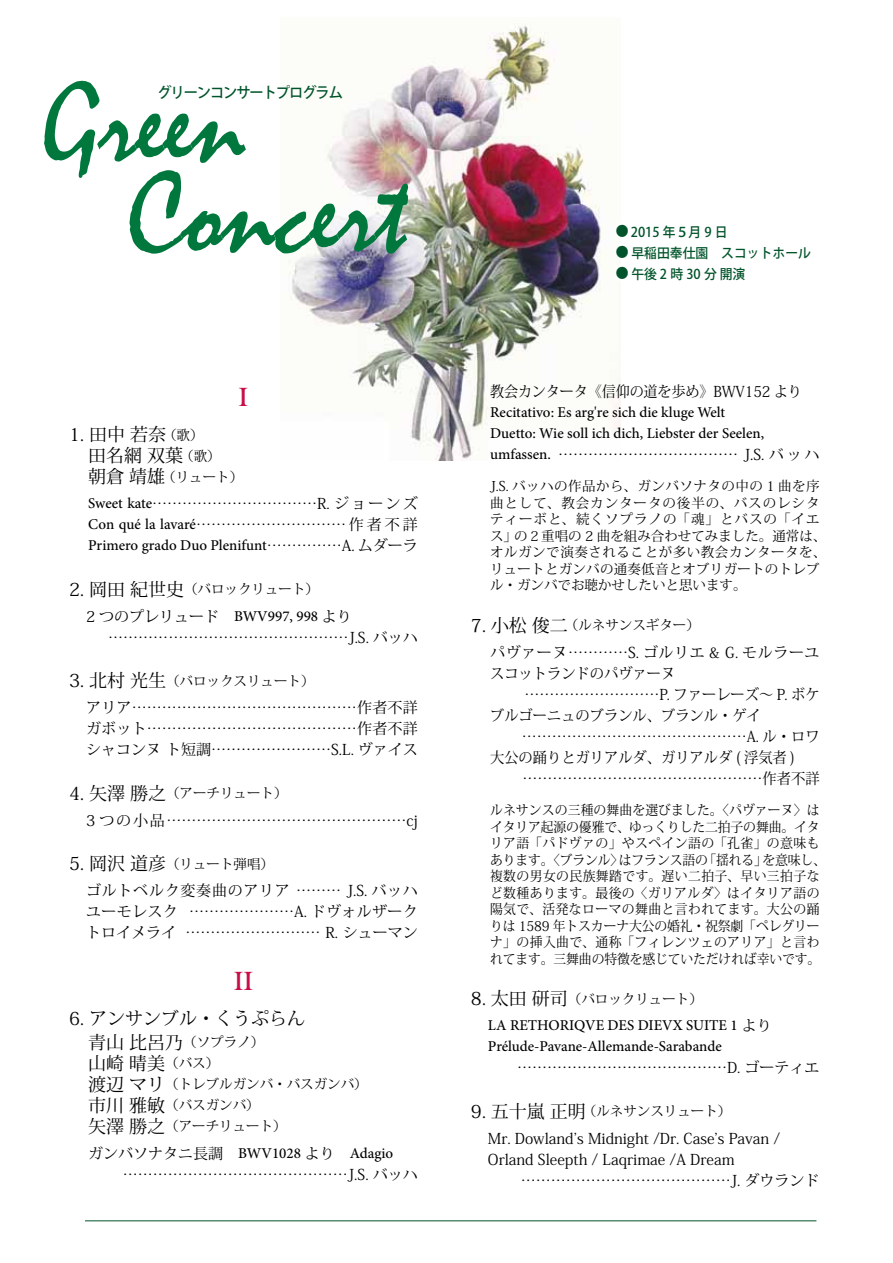
<style>
.page{position:relative;width:893px;height:1263px;background:#fff}
.page>*{position:absolute;margin:0;border:0;box-sizing:border-box;transform-origin:0 0}
.t1{font:120px "Mistral";color:#00783d;scale:.95 1}
.t2{font:27px "Bask Old Face";color:#c80e47}
.t3{font:18px "Koz Min Pro";color:#000}
.t4{font:15px/21px "Koz Min Pro";color:#000}
.t5{font:500 15px/21px "Minion Pro";color:#000}
.t6{font:15px/21px "Koz Min Pro";letter-spacing:.05em;color:#000;text-align:right}
.t7{font:15px "Koz Min Pro";color:#000;scale:.94 1}
.t8{font:500 15px "Koz Go Pro";letter-spacing:-.075em;color:#00532a;scale:.95 1}
.t9{font:13.5px/16.5px "Koz Min Pro";letter-spacing:.01em;color:#000}
.t10{font:13.5px/16.5px "Koz Min Pro";letter-spacing:.03em;color:#000;scale:.95 1}
.t11{font:13.5px "Koz Min Pro";letter-spacing:.01em;color:#000;scale:.95 1}
.t12{font:13.5px "Koz Min Pro";letter-spacing:-.01em;color:#000;scale:.95 1}
.t13{font:13.5px "Koz Min Pro";letter-spacing:.035em;color:#000}
.t14{font:500 13.5px "Koz Go Pro";color:#00532a;scale:.95 1}
.t15{font:13.5px "Koz Min Pro";letter-spacing:.07em;color:#000}
.t16{font:13.5px "Koz Min Pro";letter-spacing:.075em;color:#000}
.t17{font:500 13.5px "Koz Go Pro";letter-spacing:.11em;color:#00532a;scale:.95 1}
.s1{font-family:"Minion Pro";font-weight:500}
.s2{font-family:"Koz Min Pro";font-weight:400}
</style>
<div class="page">
<img style="left:289px;top:23px;width:332px;height:437px">
<div style="left:613px;top:221px;width:201px;height:63px;background:#fff"></div>
<hr style="left:85px;top:1220px;width:731px;height:1px;background:#00532a">
<h1 class="t1" style="left:43px;top:57px;width:215px">Green</h1>
<p class="t8" style="left:157px;top:83px;width:197px">グリーンコンサートプログラム</p>
<h1 class="t1" style="left:128px;top:147px;width:295px">Concert</h1>
<p class="t3" style="left:69px;top:422px;width:99px">1. 田中若奈</p>
<p class="t9" style="left:163px;top:426px;width:42px">（歌(</p>
<h2 class="t2" style="left:239px;top:382px;width:11px">I</h2>
<p class="t3" style="left:88px;top:443px;width:97px">田名網双葉</p>
<p class="t9" style="left:162px;top:468px;width:82px">（リュート(</p>
<p class="t9" style="left:180px;top:447px;width:42px">（歌(</p>
<p class="t3" style="left:88px;top:464px;width:79px">朝倉靖雄</p>
<p class="t4" style="left:88px;top:493px;width:331px"><span class="s1">Sweet kate</span>……………………………R ジ. ョーンズ</p>
<p class="t5" style="left:88px;top:514px;width:331px">Con qué la lavaré<span class="s2">………………………… 作者不詳<br></span>Primero grado Duo Plenifunt<span class="s2">……………A. ムダーラ</span></p>
<p class="t9" style="left:184px;top:580px;width:136px">（バロックリュート(</p>
<p class="t3" style="left:69px;top:576px;width:117px">2. 岡田紀世史</p>
<p class="t4" style="left:108px;top:605px;width:311px;text-indent:-22px">2 つのプレリュード　<span class="s1">BWV997, 998</span> より………………………………………… .S.J バッハ</p>
<p class="t9" style="left:166px;top:672px;width:150px">（バロックスリュート(</p>
<p class="t3" style="left:69px;top:668px;width:99px">3. 北村光生</p>
<p class="t4" style="left:86px;top:697px;width:333px;text-align:justify">アリア………………………………………作者不詳ガボット……………………………………作者不詳シャコンヌト短調…………………… .L.S ヴァイス</p>
<p class="t9" style="left:166px;top:784px;width:123px">（アーチリュート(</p>
<p class="t3" style="left:69px;top:780px;width:99px">4. 矢澤勝之</p>
<p class="t4" style="left:86px;top:809px;width:333px">3 つの小品 …………………………………………cj</p>
<p class="t9" style="left:166px;top:855px;width:109px">（リュート弾唱(</p>
<p class="t3" style="left:69px;top:851px;width:99px">5. 岡沢道彦</p>
<p class="t6" style="left:86px;top:880px;width:333px">ゴルトベルク変奏曲のアリア ……… .S.J バッハ…………………A. ドヴォルザーク</p>
<p class="t4" style="left:86px;top:901px;width:93px">ユーモレスク</p>
<p class="t4" style="left:86px;top:922px;width:91px">トロイメライ</p>
<p class="t4" style="left:186px;top:922px;width:234px">……………………… R. シューマン</p>
<h2 class="t2" style="left:234px;top:966px;width:21px">II</h2>
<p class="t3" style="left:69px;top:1005px;width:237px">6. アンサンブル・くうぷらん</p>
<p class="t9" style="left:183px;top:1033px;width:83px">（ソプラノ(</p>
<p class="t3" style="left:88px;top:1029px;width:97px">青山比呂乃</p>
<p class="t9" style="left:165px;top:1054px;width:56px">（バス(</p>
<p class="t3" style="left:88px;top:1050px;width:79px">山崎晴美</p>
<p class="t3" style="left:88px;top:1071px;width:79px">渡辺マリ</p>
<p class="t3" style="left:88px;top:1092px;width:79px">市川雅敏</p>
<p class="t9" style="left:165px;top:1075px;width:204px">（トレブルガンバ・バスガンバ(</p>
<p class="t9" style="left:165px;top:1096px;width:96px">（バスガンバ(</p>
<p class="t3" style="left:88px;top:1113px;width:79px">矢澤勝之</p>
<p class="t4" style="left:123px;top:1142px;width:296px;text-indent:-35px">ガンバソナタニ長調　<span class="s1">BWV1028</span> より　<span class="s1">Adagio </span>……………………………………… .S.J バッハ</p>
<p class="t9" style="left:165px;top:1117px;width:123px">（アーチリュート(</p>
<p class="t14" style="left:616px;top:222px;width:15px">●</p>
<p class="t14" style="left:631px;top:224px;width:104px">2015 年５月 9 日</p>
<p class="t14" style="left:616px;top:243px;width:15px">●</p>
<p class="t14" style="left:631px;top:245px;width:190px">早稲田奉仕園　スコットホール</p>
<p class="t14" style="left:616px;top:264px;width:15px">●</p>
<p class="t17" style="left:631px;top:266px;width:121px">午後2時 30 分開演</p>
<p class="t7" style="left:490px;top:380px;width:333px">教会カンタータ《信仰の道を歩め》BWV152 より</p>
<p class="t5" style="left:490px;top:401px;width:276px">Recitativo: Es arg r e' sich die kluge Welt<br>Duetto: Wie soll ich dich, Liebster der Seelen,</p>
<p class="t4" style="left:558px;top:443px;width:263px">……………………………… バ.S.J ッハ</p>
<p class="t5" style="left:490px;top:443px;width:62px">umfassen.</p>
<p class="t13" style="left:490px;top:477px;width:331px">.S.J バッハの作品から、ガンバソナタの中の 1 曲を序</p>
<p class="t15" style="left:490px;top:493px;width:331px">曲として、教会カンタータの後半の、バスのレシタ</p>
<p class="t16" style="left:490px;top:510px;width:331px">ティーボと、続くソプラノの「魂」とバスの「イエ</p>
<p class="t9" style="left:514px;top:527px;width:314px">の２重唱の 2 曲を組み合わせてみました。通常は、</p>
<p class="t9" style="left:490px;top:527px;width:338px">ス」<br>オルガンで演奏されることが多い教会カンタータを、リュートとガンバの通奏低音とオブリガートのトレブル・ガンバでお聴かせしたいと思います。</p>
<p class="t9" style="left:565px;top:616px;width:136px">（ルネサンスギター(</p>
<p class="t3" style="left:471px;top:612px;width:99px">7. 小松俊二</p>
<p class="t4" style="left:490px;top:641px;width:331px">パヴァーヌ………… .S ゴルリエ &amp; G. モルラーユスコットランドのパヴァーヌ</p>
<p class="t4" style="left:490px;top:683px;width:331px;text-indent:34px">……………………… .P ファーレーズ～ .P ボケブルゴーニュのブランル、ブランル・ゲイ</p>
<p class="t4" style="left:490px;top:725px;width:331px;text-indent:32px">………………………………………A ル. ・ロワ大公の踊りとガリアルダ、ガリアルダ ( 浮気者 (</p>
<p class="t4" style="left:523px;top:767px;width:299px">…………………………………………作者不詳</p>
<p class="t11" style="left:490px;top:801px;width:348px">ルネサンスの三種の舞曲を選びました。〈パヴァーヌ〉は</p>
<p class="t12" style="left:490px;top:817px;width:348px">イタリア起源の優雅で、ゆっくりした二拍子の舞曲。イタ</p>
<p class="t10" style="left:490px;top:835px;width:348px">リア語「パドヴァの」やスペイン語の「孔雀」の意味も</p>
<p class="t11" style="left:762px;top:850px;width:68px">を意味し、</p>
<p class="t10" style="left:490px;top:851px;width:349px">あります。〈ブランル〉<br>複数の男女の民族舞踏です。遅い二拍子、早い三拍子など数種あります。最後の〈ガリアルダ〉はイタリア語の陽気で、活発なローマの舞曲と言われてます。大公の踊りは 1589 年トスカーナ大公の婚礼・祝祭劇「ペレグリーナ」の挿入曲で、通称「フィレンツェのアリア」と言われてます。三舞曲の特徴を感じていただければ幸いです。</p>
<p class="t9" style="left:568px;top:990px;width:136px">（バロックリュート(</p>
<p class="t11" style="left:703px;top:850px;width:68px">「揺れる」</p>
<p class="t12" style="left:619px;top:850px;width:95px">はフランス語の</p>
<p class="t3" style="left:471px;top:986px;width:99px">8. 太田研司</p>
<p class="t5" style="left:488px;top:1015px;width:285px">LA RETHORIQVE DES DIEVX SUITE 1 <span class="s2">より<br></span>Prélude-Pavane-Allemande-Sarabande</p>
<p class="t4" style="left:517px;top:1057px;width:304px">……………………………………D. ゴーティエ</p>
<p class="t9" style="left:583px;top:1102px;width:150px">（ルネサンスリュート(</p>
<p class="t3" style="left:471px;top:1098px;width:117px">9. 五十嵐正明</p>
<p class="t4" style="left:488px;top:1127px;width:294px">Mr. Dowland s’ Midnight /Dr. Case s’ Pavan /<br>Orland Sleepth / Laqrimae A/ Dream</p>
<p class="t4" style="left:521px;top:1169px;width:300px">…………………………………… .J ダウランド</p>
</div>
